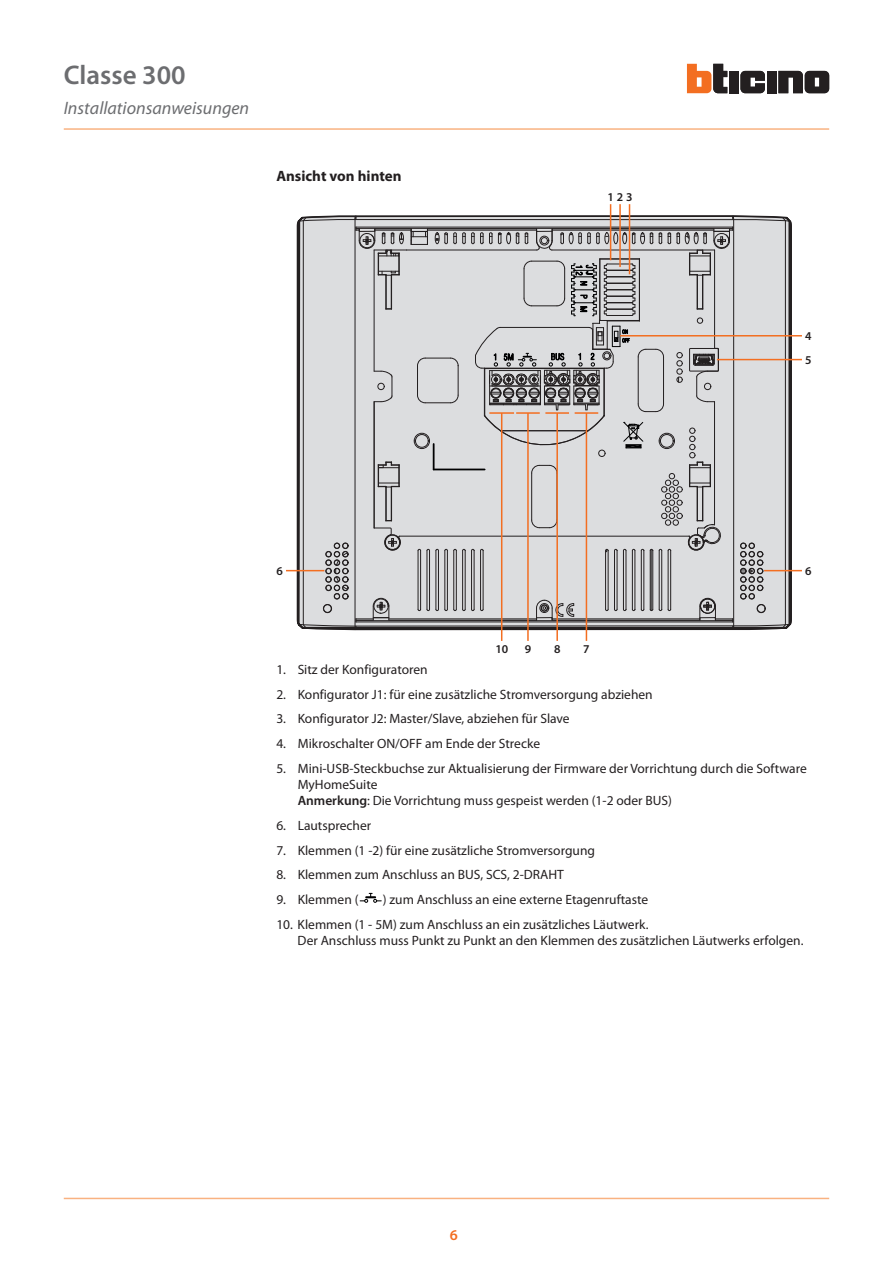
<style>
.page{position:relative;width:893px;height:1263px;background:#fff}
.page>*{position:absolute;margin:0;border:0;box-sizing:border-box;transform-origin:0 0}
.t1{font:600 27px "Myriad Pro";color:#6c6d70}
.t2{font:italic 18px "Myriad Pro";color:#6c6d70}
.t3{font:700 15px "Myriad Pro";color:#231f20}
.t4{font:600 15px "Myriad Pro";color:#f36e21}
.t5{font:13.5px/16.2px "Myriad Pro";color:#231f20}
.t6{font:600 12px/23.9px "Myriad Pro";color:#231f20}
.s1{font-weight:600}
</style>
<div class="page">
<svg style="left:740px;top:71px;width:25px;height:22px"></svg>
<div style="left:767px;top:71px;width:10px;height:22px;background:#231f20"></div>
<div style="left:729px;top:71px;width:10px;height:22px;background:#231f20"></div>
<svg style="left:687px;top:64px;width:40px;height:29px"></svg>
<svg style="left:778px;top:71px;width:51px;height:22px"></svg>
<hr style="left:64px;top:128px;width:765px;height:2px;background:#f9b281">
<hr style="left:64px;top:1198px;width:765px;height:1px;background:#f9b281">
<svg style="left:360px;top:893px;width:21px;height:10px"></svg>
<svg style="left:297px;top:216px;width:494px;height:414px;background:#c6c6c8"></svg>
<hr style="left:586px;top:413px;width:1px;height:228px;background:#f36e21">
<hr style="left:556px;top:413px;width:2px;height:228px;background:#f36e21">
<hr style="left:527px;top:413px;width:2px;height:228px;background:#f36e21">
<hr style="left:501px;top:413px;width:1px;height:228px;background:#f36e21">
<hr style="left:286px;top:570px;width:38px;height:1px;background:#f36e21">
<hr style="left:610px;top:204px;width:1px;height:56px;background:#f36e21">
<hr style="left:764px;top:570px;width:38px;height:1px;background:#f36e21">
<hr style="left:620px;top:335px;width:182px;height:1px;background:#f36e21">
<hr style="left:717px;top:359px;width:85px;height:1px;background:#f36e21">
<hr style="left:619px;top:204px;width:2px;height:63px;background:#f36e21">
<hr style="left:629px;top:204px;width:1px;height:70px;background:#f36e21">
<hr style="left:575px;top:412px;width:23px;height:2px;background:#f36e21">
<hr style="left:545px;top:412px;width:24px;height:2px;background:#f36e21">
<hr style="left:516px;top:412px;width:24px;height:2px;background:#f36e21">
<hr style="left:489px;top:412px;width:25px;height:2px;background:#f36e21">
<h1 class="t1" style="left:64px;top:58px;width:123px">Classe 300</h1>
<h2 class="t2" style="left:64px;top:97px;width:187px">Installationsanweisungen</h2>
<p class="t3" style="left:276px;top:166px;width:127px">Ansicht von hinten</p>
<p class="t6" style="left:607px;top:185px;width:27px">1 2 3</p>
<p class="t6" style="left:805px;top:324px;width:8px">4<br>5</p>
<p class="t6" style="left:276px;top:559px;width:8px">6</p>
<p class="t6" style="left:495px;top:637px;width:14px">10</p>
<p class="t6" style="left:525px;top:637px;width:8px">9</p>
<p class="t6" style="left:554px;top:637px;width:8px">8</p>
<p class="t6" style="left:583px;top:637px;width:8px">7</p>
<p class="t6" style="left:805px;top:559px;width:8px">6</p>
<p class="t5" style="left:276px;top:661px;width:153px">1. Sitz der Konfiguratoren</p>
<p class="t5" style="left:276px;top:686px;width:378px">2. Konfigurator J1: für eine zusätzliche Stromversorgung abziehen</p>
<p class="t5" style="left:276px;top:710px;width:295px">3. Konfigurator J2: Master/Slave, abziehen für Slave</p>
<p class="t5" style="left:276px;top:735px;width:265px">4. Mikroschalter ON/OFF am Ende der Strecke</p>
<p class="t5" style="left:298px;top:760px;width:511px;text-indent:-21px">5. Mini-USB-Steckbuchse zur Aktualisierung der Firmware der Vorrichtung durch die Software<br>MyHomeSuite<br><span class="s1">Anmerkung</span>: Die Vorrichtung muss gespeist werden (1-2 oder BUS)</p>
<p class="t5" style="left:276px;top:817px;width:96px">6. Lautsprecher</p>
<p class="t5" style="left:276px;top:842px;width:320px">7. Klemmen (1 -2) für eine zusätzliche Stromversorgung</p>
<p class="t5" style="left:276px;top:866px;width:289px">8. Klemmen zum Anschluss an BUS, SCS, 2-DRAHT</p>
<p class="t5" style="left:276px;top:891px;width:84px">9. Klemmen (</p>
<p class="t5" style="left:383px;top:891px;width:267px">) zum Anschluss an eine externe Etagenruftaste</p>
<p class="t5" style="left:298px;top:916px;width:507px;text-indent:-21px">10. Klemmen (1 - 5M) zum Anschluss an ein zusätzliches Läutwerk.<br>Der Anschluss muss Punkt zu Punkt an den Klemmen des zusätzlichen Läutwerks erfolgen.</p>
<p class="t4" style="left:450px;top:1225px;width:10px">6</p>
</div>
